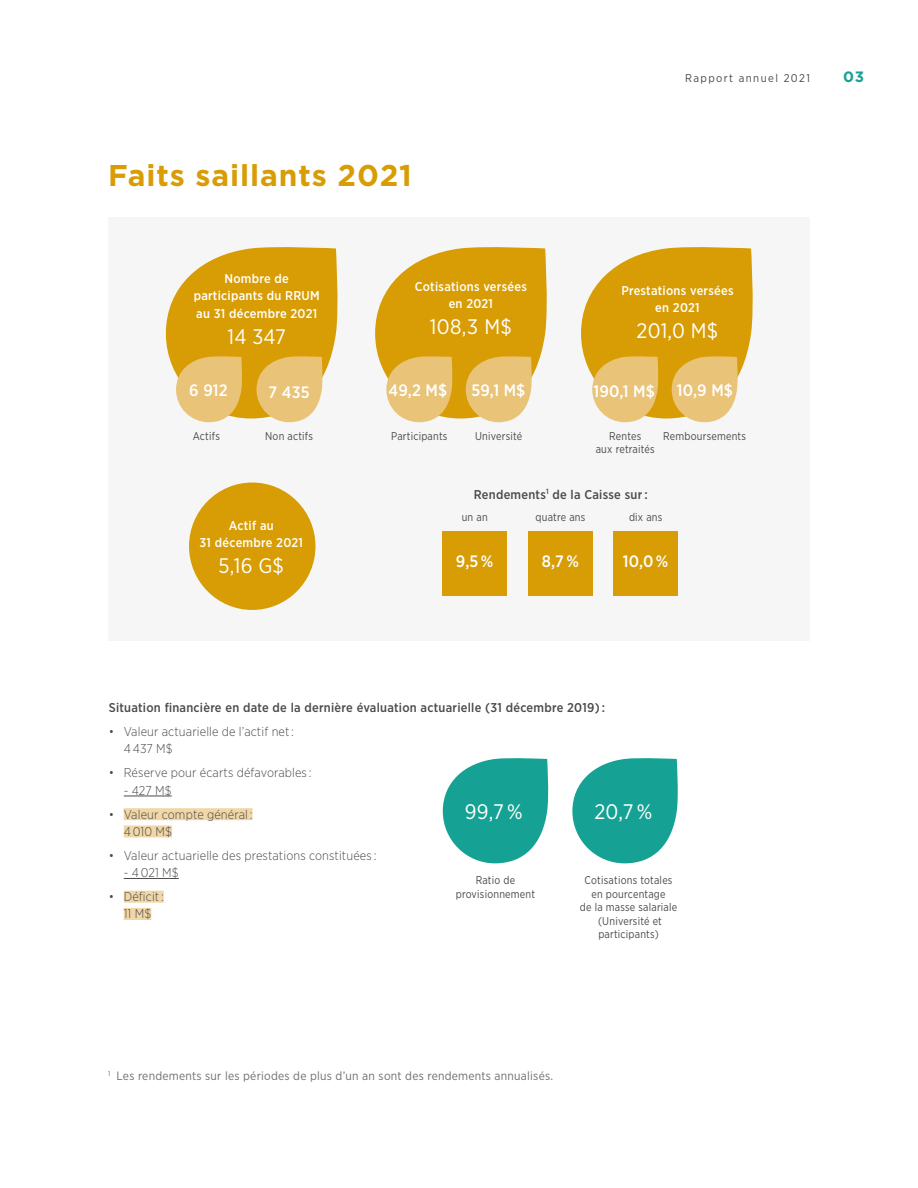
<style>
.page{position:relative;width:918px;height:1188px;background:#fff}
.page>*{position:absolute;margin:0;border:0;box-sizing:border-box;transform-origin:0 0}
.t1{font:700 30px "Gotham";letter-spacing:.03em;color:#d89d05}
.t2{font:21px "Gotham Narrow";letter-spacing:.01em;color:#fff}
.t3{font:500 16.5px "Gotham Narrow";letter-spacing:.01em;color:#fff}
.t4{font:700 15px "Gotham";color:#15a294}
.t5{font:300 12.75px/17.2px "Gotham Narrow";letter-spacing:.01em;color:#4a4a49}
.t6{font:500 12.75px/17.2px "Gotham Narrow";letter-spacing:.02em;color:#fff;text-align:center}
.t7{font:500 12.75px "Gotham Narrow";letter-spacing:.02em;color:#4a4a49}
.t8{font:12px "Gotham Narrow";letter-spacing:.02em;color:#706f6f}
.t9{font:11.25px/13.5px "Gotham Narrow";letter-spacing:.02em;color:#4a4a49;text-align:center;scale:.94 1}
.t10{font:11.25px "Gotham Narrow";letter-spacing:.125em;color:#4a4a49}
</style>
<div class="page">
<div style="left:109px;top:217px;width:701px;height:423px;background:#f6f6f6"></div>
<svg style="left:375px;top:247px;width:172px;height:175px;background:#e0b243"></svg>
<svg style="left:581px;top:247px;width:172px;height:175px;background:#e0b243"></svg>
<div style="left:189px;top:483px;width:126px;height:127px;background:#d89d05;border-radius:50%"></div>
<hr style="left:124px;top:796px;width:48px;height:1px;background:#4a4a49">
<div style="left:124px;top:808px;width:129px;height:12px;background:#f1d7a7"></div>
<div style="left:124px;top:825px;width:48px;height:12px;background:#f1d7a7"></div>
<hr style="left:124px;top:878px;width:55px;height:1px;background:#4a4a49">
<div style="left:124px;top:891px;width:40px;height:12px;background:#f1d7a7"></div>
<div style="left:124px;top:908px;width:27px;height:12px;background:#f1d7a7"></div>
<svg style="left:166px;top:247px;width:172px;height:175px;background:#e0b242"></svg>
<div style="left:442px;top:531px;width:65px;height:65px;background:#d89d05"></div>
<div style="left:528px;top:531px;width:65px;height:65px;background:#d89d05"></div>
<div style="left:613px;top:531px;width:65px;height:65px;background:#d89d05"></div>
<svg style="left:572px;top:758px;width:106px;height:105px"></svg>
<svg style="left:443px;top:758px;width:106px;height:105px"></svg>
<h1 class="t1" style="left:108px;top:157px;width:305px">Faits saillants 2021</h1>
<p class="t6" style="left:194px;top:270px;width:128px">Nombre de participants du RRUM au 31 décembre 2021</p>
<h2 class="t2" style="left:228px;top:324px;width:60px">14 347</h2>
<h3 class="t3" style="left:189px;top:380px;width:40px">6 912</h3>
<p class="t9" style="left:193px;top:429px;width:30px">Actifs</p>
<h3 class="t3" style="left:269px;top:381px;width:43px">7 435</h3>
<p class="t9" style="left:265px;top:429px;width:52px">Non actifs</p>
<p class="t6" style="left:415px;top:277px;width:114px">Cotisations versées en 2021</p>
<h2 class="t2" style="left:430px;top:314px;width:84px">108,3 M$</h2>
<h3 class="t3" style="left:389px;top:380px;width:60px">49,2 M$</h3>
<p class="t9" style="left:391px;top:429px;width:61px">Participants</p>
<h3 class="t3" style="left:471px;top:380px;width:56px">59,1 M$</h3>
<p class="t9" style="left:475px;top:429px;width:52px">Université</p>
<p class="t10" style="left:685px;top:71px;width:126px">Rapport annuel 2021</p>
<h3 class="t4" style="left:843px;top:68px;width:22px">03</h3>
<p class="t6" style="left:621px;top:282px;width:114px">Prestations versées en 2021</p>
<h2 class="t2" style="left:637px;top:318px;width:83px">201,0 M$</h2>
<h3 class="t3" style="left:594px;top:381px;width:63px">190,1 M$</h3>
<p class="t9" style="left:596px;top:429px;width:64px">Rentes<br>aux retraités</p>
<h3 class="t3" style="left:677px;top:380px;width:58px">10,9 M$</h3>
<p class="t9" style="left:663px;top:429px;width:90px">Remboursements</p>
<p class="t6" style="left:200px;top:516px;width:105px">Actif au<br>31 décembre 2021</p>
<h2 class="t2" style="left:219px;top:553px;width:67px">5,16 G$</h2>
<p class="t7" style="left:474px;top:486px;width:175px">Rendements<sup>1</sup> de la Caisse sur :</p>
<p class="t9" style="left:462px;top:510px;width:29px">un an</p>
<h3 class="t3" style="left:456px;top:551px;width:39px">9,5 %</h3>
<p class="t9" style="left:536px;top:510px;width:55px">quatre ans</p>
<h3 class="t3" style="left:542px;top:551px;width:39px">8,7 %</h3>
<p class="t9" style="left:629px;top:510px;width:37px">dix ans</p>
<h3 class="t3" style="left:623px;top:551px;width:47px">10,0 %</h3>
<p class="t7" style="left:109px;top:700px;width:498px">Situation financière en date de la dernière évaluation actuarielle (31 décembre 2019) :</p>
<p class="t5" style="left:124px;top:723px;width:172px;text-indent:-15px">• Valeur actuarielle de l’actif net :<br>4 437 M$</p>
<p class="t5" style="left:109px;top:764px;width:204px">• Réserve pour écarts défavorables :</p>
<p class="t5" style="left:124px;top:781px;width:50px">- 427 M$</p>
<p class="t5" style="left:124px;top:805px;width:130px;text-indent:-15px">• Valeur compte général :<br>4 010 M$</p>
<p class="t5" style="left:109px;top:847px;width:269px">• Valeur actuarielle des prestations constituées :</p>
<p class="t5" style="left:124px;top:864px;width:57px">- 4 021 M$</p>
<p class="t5" style="left:109px;top:888px;width:57px;text-align:center">• Déficit :<br>11 M$</p>
<h2 class="t2" style="left:465px;top:799px;width:59px">99,7 %</h2>
<h2 class="t2" style="left:595px;top:799px;width:59px">20,7 %</h2>
<p class="t9" style="left:456px;top:873px;width:86px">Ratio de provisionnement</p>
<p class="t9" style="left:580px;top:873px;width:105px">Cotisations totales en pourcentage<br>de la masse salariale (Université et participants)</p>
<p class="t8" style="left:108px;top:1068px;width:447px"><sup>1</sup> Les rendements sur les périodes de plus d’un an sont des rendements annualisés.</p>
</div>
